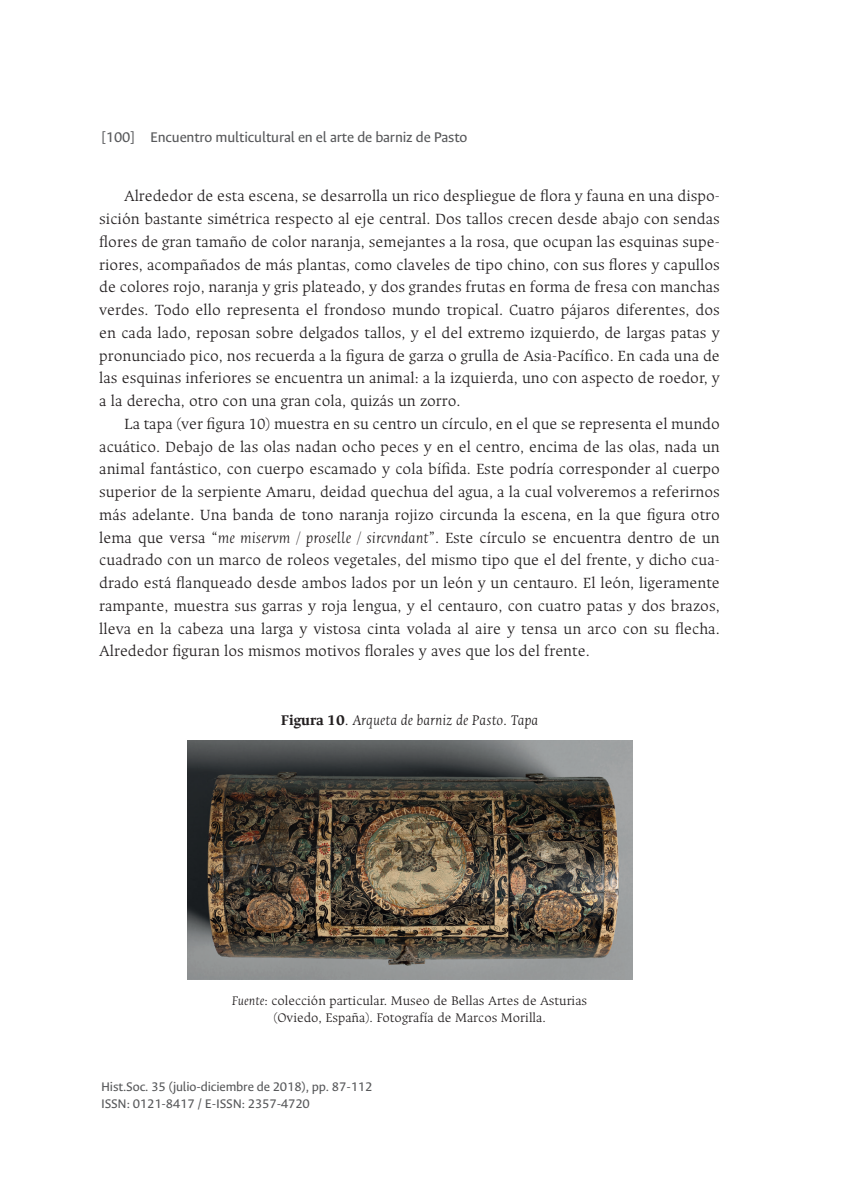
<style>
.page{position:relative;width:844px;height:1191px;background:#fff}
.page>*{position:absolute;margin:0;border:0;box-sizing:border-box;transform-origin:0 0}
.t1{font:300 16.62px/22.8px "Ancizar Serif";color:#231f20;text-align:justify}
.t2{font:15.75px "Ancizar Sans";letter-spacing:-.01em;color:#57585a}
.t3{font:italic 300 15.75px "Ancizar Serif";color:#231f20}
.t4{font:300 14px/17.5px "Ancizar Serif";color:#231f20;text-align:center}
.t5{font:14px/16.8px "Ancizar Sans";letter-spacing:-.01em;color:#57585a}
.s1{font-style:italic}
.s2{font-weight:700;font-style:normal}
.s3{font-style:normal}
</style>
<div class="page">
<img style="left:187px;top:740px;width:445px;height:239px">
<p class="t2" style="left:101px;top:128px;width:368px">[100] Encuentro multicultural en el arte de barniz de Pasto</p>
<p class="t1" style="left:99px;top:185px;width:622px;text-indent:25px">Alrededor de esta escena, se desarrolla un rico despliegue de flora y fauna en una dispo&shy;sición bastante simétrica respecto al eje central. Dos tallos crecen desde abajo con sendas flores de gran tamaño de color naranja, semejantes a la rosa, que ocupan las esquinas supe&shy;riores, acompañados de más plantas, como claveles de tipo chino, con sus flores y capullos de colores rojo, naranja y gris plateado, y dos grandes frutas en forma de fresa con manchas verdes. Todo ello representa el frondoso mundo tropical. Cuatro pájaros diferentes, dos en cada lado, reposan sobre delgados tallos, y el del extremo izquierdo, de largas patas y pronunciado pico, nos recuerda a la figura de garza o grulla de Asia-Pacífico. En cada una de las esquinas inferiores se encuentra un animal: a la izquierda, uno con aspecto de roedor, y a la derecha, otro con una gran cola, quizás un zorro.</p>
<p class="t1" style="left:99px;top:412px;width:622px;text-indent:25px">La tapa (ver figura 10) muestra en su centro un círculo, en el que se representa el mundo acuático. Debajo de las olas nadan ocho peces y en el centro, encima de las olas, nada un animal fantástico, con cuerpo escamado y cola bífida. Este podría corresponder al cuerpo superior de la serpiente Amaru, deidad quechua del agua, a la cual volveremos a referirnos más adelante. Una banda de tono naranja rojizo circunda la escena, en la que figura otro lema que versa “<span class="s1">me miservm / proselle / sircvndant</span>”. Este círculo se encuentra dentro de un cuadrado con un marco de roleos vegetales, del mismo tipo que el del frente, y dicho cua&shy;drado está flanqueado desde ambos lados por un león y un centauro. El león, ligeramente rampante, muestra sus garras y roja lengua, y el centauro, con cuatro patas y dos brazos, lleva en la cabeza una larga y vistosa cinta volada al aire y tensa un arco con su flecha.<br>Alrededor figuran los mismos motivos florales y aves que los del frente.</p>
<p class="t3" style="left:280px;top:711px;width:259px"><span class="s2">Figura 10</span><span class="s3">.</span> Arqueta de barniz de Pasto. Tapa</p>
<p class="t4" style="left:232px;top:991px;width:357px"><span class="s1">Fuente</span>: colección particular. Museo de Bellas Artes de Asturias (Oviedo, España). Fotografía de Marcos Morilla.</p>
<p class="t5" style="left:101px;top:1078px;width:273px">Hist.Soc. 35 (julio-diciembre de 2018), pp. 87-112<br>ISSN: 0121-8417 / E-ISSN: 2357-4720</p>
</div>
